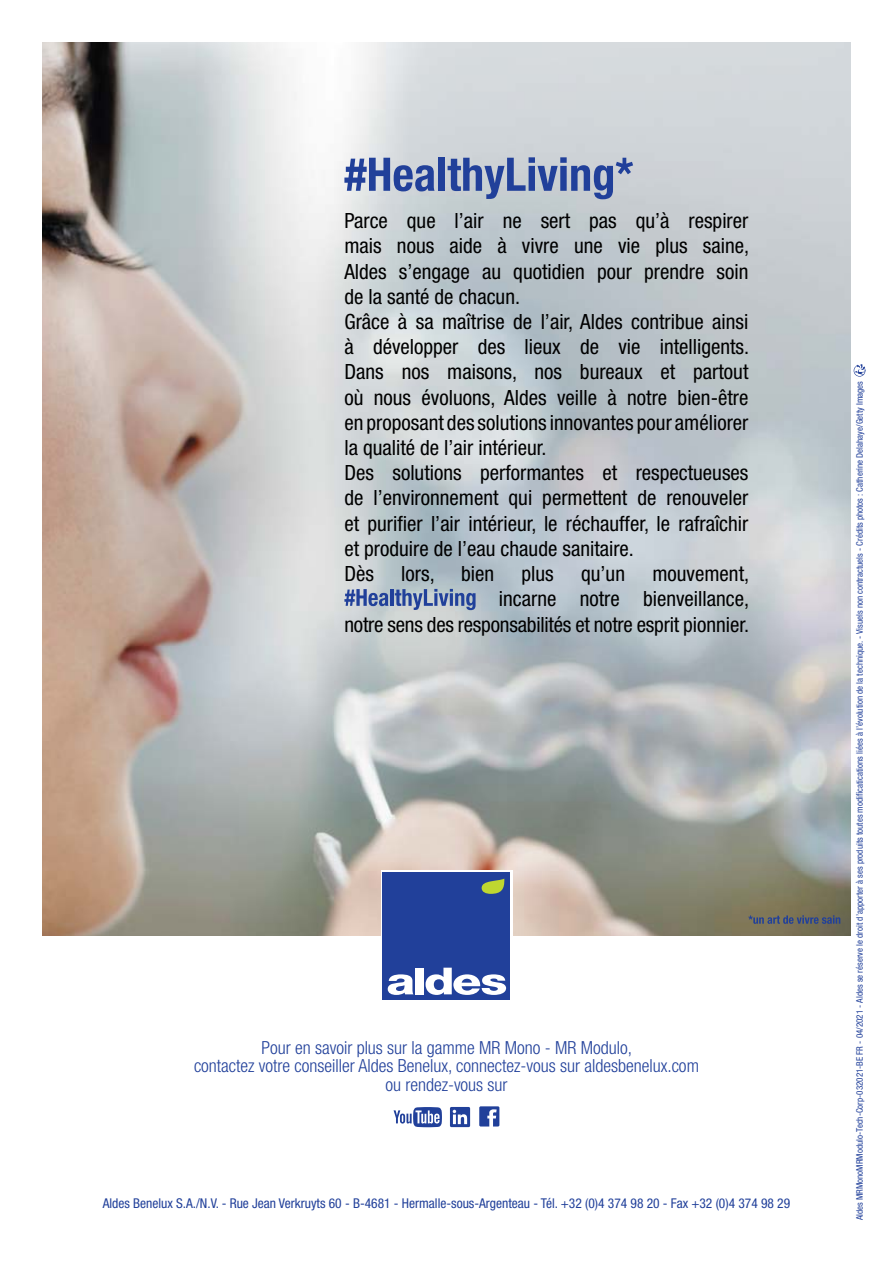
<style>
.page{position:relative;width:893px;height:1263px;background:#fff}
.page>*{position:absolute;margin:0;border:0;box-sizing:border-box;transform-origin:0 0}
.t1{font:condensed 21px/25.2px "Helvetica Neue";color:#000}
.t2{font:300 condensed 18px/18.8px "Helvetica Neue LT Std";color:#21409a;text-align:center}
.t3{font:condensed 13.5px "Helvetica Neue LT Std";color:#21409a}
.t4{font:condensed 9px "Helvetica Neue";color:#21409a}
</style>
<div class="page">
<img style="left:43px;top:43px;width:807px;height:892px">
<svg style="left:748px;top:915px;width:92px;height:9px"></svg>
<svg style="left:381px;top:870px;width:131px;height:130px"></svg>
<div style="left:383px;top:872px;width:127px;height:127px;background:#21409a"></div>
<svg style="left:388px;top:974px;width:25px;height:21px"></svg>
<div style="left:415px;top:968px;width:9px;height:26px;background:#fff"></div>
<svg style="left:426px;top:968px;width:80px;height:27px"></svg>
<svg style="left:482px;top:879px;width:23px;height:15px"></svg>
<svg style="left:344px;top:589px;width:44px;height:17px"></svg>
<hr style="left:390px;top:589px;width:3px;height:17px;background:#21409a">
<svg style="left:395px;top:589px;width:81px;height:21px;background:#8495b9"></svg>
<svg style="left:344px;top:158px;width:91px;height:33px;background:#798bbb"></svg>
<div style="left:439px;top:158px;width:6px;height:33px;background:#21409a"></div>
<svg style="left:448px;top:157px;width:185px;height:42px;background:#8b9abd"></svg>
<svg style="left:854px;top:364px;width:12px;height:13px"></svg>
<svg style="left:394px;top:1107px;width:48px;height:20px"></svg>
<svg style="left:450px;top:1107px;width:20px;height:20px"></svg>
<div style="left:479px;top:1106px;width:20px;height:20px;background:#21409a"></div>
<svg style="left:487px;top:1109px;width:10px;height:18px"></svg>
<p class="t1" style="left:344px;top:208px;width:406px">Parce que l’air ne sert pas qu’à respirer mais nous aide à vivre une vie plus saine, Aldes s’engage au quotidien pour prendre soin de la santé de chacun.<br>Grâce à sa maîtrise de l’air, Aldes contribue ainsi à développer des lieux de vie intelligents.<br>Dans nos maisons, nos bureaux et partout où nous évoluons, Aldes veille à notre bien-être en proposant des solutions innovantes pour améliorer la qualité de l’air intérieur.<br>Des solutions performantes et respectueuses de l’environnement qui permettent de renouveler et purifier l’air intérieur, le réchauffer, le rafraîchir et produire de l’eau chaude sanitaire.<br>Dès</p>
<p class="t1" style="left:401px;top:561px;width:35px">lors,</p>
<p class="t1" style="left:461px;top:561px;width:35px">bien</p>
<p class="t1" style="left:522px;top:561px;width:34px">plus</p>
<p class="t1" style="left:581px;top:561px;width:45px">qu’un</p>
<p class="t1" style="left:344px;top:561px;width:406px;text-align:right">mouvement,<br>incarne notre bienveillance,<br>notre sens des responsabilités et notre esprit pionnier.</p>
<p class="t2" style="left:194px;top:1038px;width:506px">Pour en savoir plus sur la gamme MR Mono - MR Modulo,<br>contactez votre conseiller Aldes Benelux, connectez-vous sur aldesbenelux.com ou rendez-vous sur</p>
<p class="t3" style="left:103px;top:1195px;width:689px">Aldes Benelux S.A./N.V. - Rue Jean Verkruyts 60 - B-4681 - Hermalle-sous-Argenteau - Tél. +32 (0)4 374 98 20 - Fax +32 (0)4 374 98 29</p>
<p class="t4" style="left:854px;top:1220px;width:841px;rotate:-90deg">Aldes MRMonoMRModulo-Tech-Corp-032021-BE FR - 04/2021 - Aldes se réserve le droit d’apporter à ses produits toutes modificatications liées à l’évolution de la technique. - Visuels non contractuels - Crédits photos : Catherine Delahaye/Getty Images</p>
</div>
